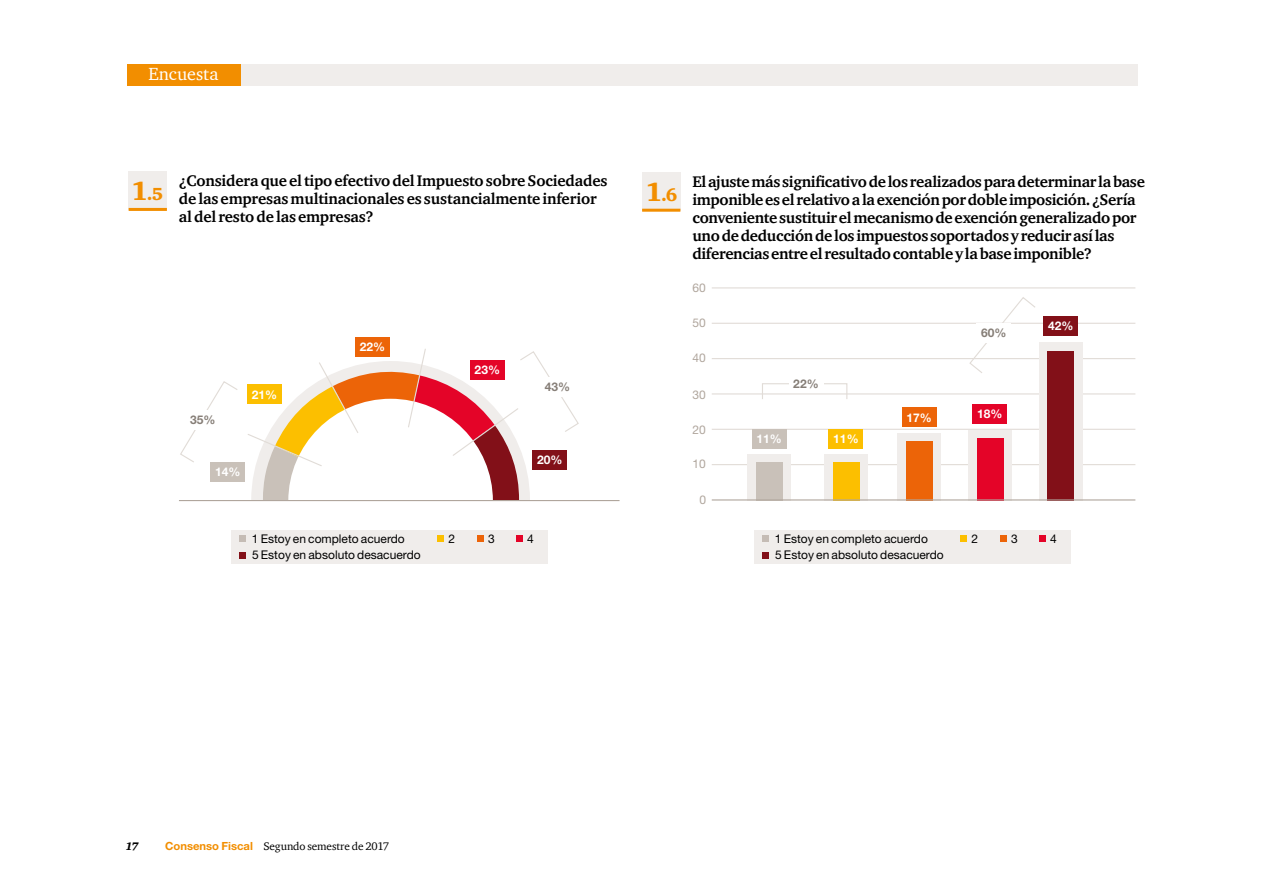
<style>
.page{position:relative;width:1263px;height:893px;background:#fff}
.page>*{position:absolute;margin:0;border:0;box-sizing:border-box;transform-origin:0 0}
.t1{font:18px "ITC Charter Com";letter-spacing:.005em;color:#fff}
.t2{font:900 18px "Charter IT Cby BT";color:#f28e00}
.t3{font:700 15.75px/18px "ITC Charter Com";letter-spacing:-.02em;color:#000}
.t4{font:12px "Helvetica Neue LT Std";color:#000}
.t5{font:700 12px "Helvetica Neue LT Std";color:#fff}
.t6{font:12px "Helvetica Neue LT Std";color:#b0a69d}
.t7{font:700 12px "Helvetica Neue LT Std";color:#867e77}
.t8{font:11.25px "ITC Charter Com";letter-spacing:-.01em;color:#000}
.t9{font:italic 900 11.25px "ITC Charter Com";color:#000}
.s1{font-size:27px}
.s2{font-family:"Helvetica Neue LT Std";font-weight:700;color:#f28e00}
</style>
<div class="page">
<div style="left:231px;top:530px;width:316px;height:34px;background:#f0edeb"></div>
<div style="left:754px;top:530px;width:317px;height:34px;background:#f0edeb"></div>
<hr style="left:712px;top:287px;width:423px;height:1px;background:#e1dcd7">
<hr style="left:712px;top:323px;width:423px;height:1px;background:#e1dcd7">
<hr style="left:712px;top:358px;width:423px;height:1px;background:#e1dcd7">
<hr style="left:712px;top:393px;width:423px;height:1px;background:#e1dcd7">
<hr style="left:712px;top:429px;width:423px;height:1px;background:#e1dcd7">
<hr style="left:712px;top:464px;width:423px;height:1px;background:#e1dcd7">
<div style="left:747px;top:454px;width:44px;height:46px;background:#f0edeb"></div>
<div style="left:897px;top:433px;width:43px;height:67px;background:#f0edeb"></div>
<div style="left:968px;top:430px;width:43px;height:70px;background:#f0edeb"></div>
<div style="left:127px;top:64px;width:114px;height:22px;background:#f28e00"></div>
<div style="left:241px;top:64px;width:896px;height:22px;background:#f0edeb"></div>
<div style="left:129px;top:171px;width:38px;height:38px;background:#f0edeb"></div>
<hr style="left:129px;top:208px;width:38px;height:3px;background:#f28e00">
<div style="left:642px;top:172px;width:38px;height:38px;background:#f0edeb"></div>
<hr style="left:642px;top:209px;width:38px;height:3px;background:#f28e00">
<div style="left:1039px;top:342px;width:43px;height:158px;background:#f0edeb"></div>
<div style="left:902px;top:408px;width:34px;height:19px;background:#ec6408"></div>
<div style="left:972px;top:404px;width:35px;height:19px;background:#e40428"></div>
<div style="left:1043px;top:317px;width:35px;height:19px;background:#821018"></div>
<div style="left:752px;top:429px;width:34px;height:19px;background:#c9c1b9"></div>
<div style="left:210px;top:462px;width:35px;height:19px;background:#c9c1b9"></div>
<div style="left:355px;top:337px;width:35px;height:19px;background:#ec6408"></div>
<div style="left:239px;top:536px;width:7px;height:6px;background:#c5bcb5"></div>
<div style="left:762px;top:536px;width:7px;height:6px;background:#c5bcb5"></div>
<svg style="left:477px;top:536px;width:6px;height:6px"></svg>
<svg style="left:1000px;top:536px;width:6px;height:6px"></svg>
<div style="left:437px;top:536px;width:7px;height:6px;background:#fcbf00"></div>
<div style="left:960px;top:536px;width:7px;height:6px;background:#fcbf00"></div>
<svg style="left:516px;top:536px;width:6px;height:6px"></svg>
<svg style="left:1039px;top:536px;width:6px;height:6px"></svg>
<svg style="left:240px;top:552px;width:6px;height:6px"></svg>
<svg style="left:763px;top:552px;width:6px;height:6px"></svg>
<div style="left:1048px;top:351px;width:26px;height:149px;background:#821018"></div>
<div style="left:977px;top:438px;width:26px;height:62px;background:#e40428"></div>
<div style="left:906px;top:441px;width:26px;height:59px;background:#ec6408"></div>
<div style="left:756px;top:462px;width:26px;height:38px;background:#c9c1b9"></div>
<hr style="left:179px;top:500px;width:440px;height:1px;background:#b0a69d">
<div style="left:824px;top:454px;width:43px;height:46px;background:#f0edeb"></div>
<div style="left:828px;top:429px;width:35px;height:19px;background:#fcbf00"></div>
<div style="left:833px;top:462px;width:26px;height:38px;background:#fcbf00"></div>
<hr style="left:712px;top:499px;width:423px;height:1px;background:#b0a69d">
<svg style="left:180px;top:381px;width:58px;height:82px"></svg>
<div style="left:762px;top:383px;width:85px;height:17px;border:1px solid #e1dcd7"></div>
<svg style="left:968px;top:297px;width:69px;height:76px"></svg>
<svg style="left:246px;top:349px;width:334px;height:153px"></svg>
<div style="left:185px;top:410px;width:35px;height:19px;background:#fff"></div>
<div style="left:788px;top:374px;width:35px;height:19px;background:#fff"></div>
<div style="left:976px;top:323px;width:35px;height:19px;background:#fff"></div>
<div style="left:540px;top:377px;width:35px;height:19px;background:#fff"></div>
<p class="t1" style="left:148px;top:63px;width:72px">Encuesta</p>
<p class="t2" style="left:131px;top:183px;width:34px"><span class="s1">1</span>.5</p>
<p class="t3" style="left:179px;top:171px;width:430px">¿Considera que el tipo efectivo del Impuesto sobre Sociedades de las empresas multinacionales es sustancialmente inferior al del resto de las empresas?</p>
<p class="t2" style="left:645px;top:183px;width:34px"><span class="s1">1</span>.6</p>
<p class="t3" style="left:692px;top:172px;width:454px">El ajuste más significativo de los realizados para determinar la base imponible es el relativo a la exención por doble imposición. ¿Sería conveniente sustituir el mecanismo de exención generalizado por uno de deducción de los impuestos soportados y reducir así las diferencias entre el resultado contable y la base imponible?</p>
<p class="t7" style="left:190px;top:412px;width:27px">35%</p>
<p class="t5" style="left:215px;top:464px;width:27px">14%</p>
<p class="t5" style="left:252px;top:387px;width:27px">21%</p>
<p class="t5" style="left:360px;top:339px;width:27px">22%</p>
<p class="t5" style="left:475px;top:362px;width:27px">23%</p>
<p class="t7" style="left:545px;top:379px;width:27px">43%</p>
<p class="t5" style="left:537px;top:452px;width:27px">20%</p>
<p class="t6" style="left:692px;top:281px;width:15px">60</p>
<p class="t6" style="left:692px;top:316px;width:15px">50</p>
<p class="t6" style="left:692px;top:351px;width:15px">40</p>
<p class="t6" style="left:692px;top:387px;width:15px">30</p>
<p class="t6" style="left:692px;top:422px;width:15px">20</p>
<p class="t6" style="left:692px;top:457px;width:15px">10</p>
<p class="t6" style="left:699px;top:493px;width:8px">0</p>
<p class="t7" style="left:793px;top:376px;width:27px">22%</p>
<p class="t5" style="left:756px;top:431px;width:27px">11%</p>
<p class="t5" style="left:833px;top:431px;width:27px">11%</p>
<p class="t7" style="left:981px;top:325px;width:27px">60%</p>
<p class="t5" style="left:906px;top:410px;width:27px">17%</p>
<p class="t5" style="left:977px;top:406px;width:27px">18%</p>
<p class="t5" style="left:1048px;top:319px;width:27px">42%</p>
<p class="t4" style="left:252px;top:531px;width:155px">1 Estoy en completo acuerdo</p>
<p class="t4" style="left:448px;top:531px;width:8px">2</p>
<p class="t4" style="left:488px;top:531px;width:8px">3</p>
<p class="t4" style="left:527px;top:531px;width:8px">4</p>
<p class="t4" style="left:775px;top:531px;width:155px">1 Estoy en completo acuerdo</p>
<p class="t4" style="left:971px;top:531px;width:8px">2</p>
<p class="t4" style="left:1011px;top:531px;width:8px">3</p>
<p class="t4" style="left:1050px;top:531px;width:8px">4</p>
<p class="t4" style="left:252px;top:548px;width:170px">5 Estoy en absoluto desacuerdo</p>
<p class="t4" style="left:775px;top:548px;width:170px">5 Estoy en absoluto desacuerdo</p>
<p class="t9" style="left:125px;top:840px;width:15px">17</p>
<p class="t8" style="left:165px;top:839px;width:225px"><span class="s2">Consenso Fiscal</span> Segundo semestre de 2017</p>
</div>
